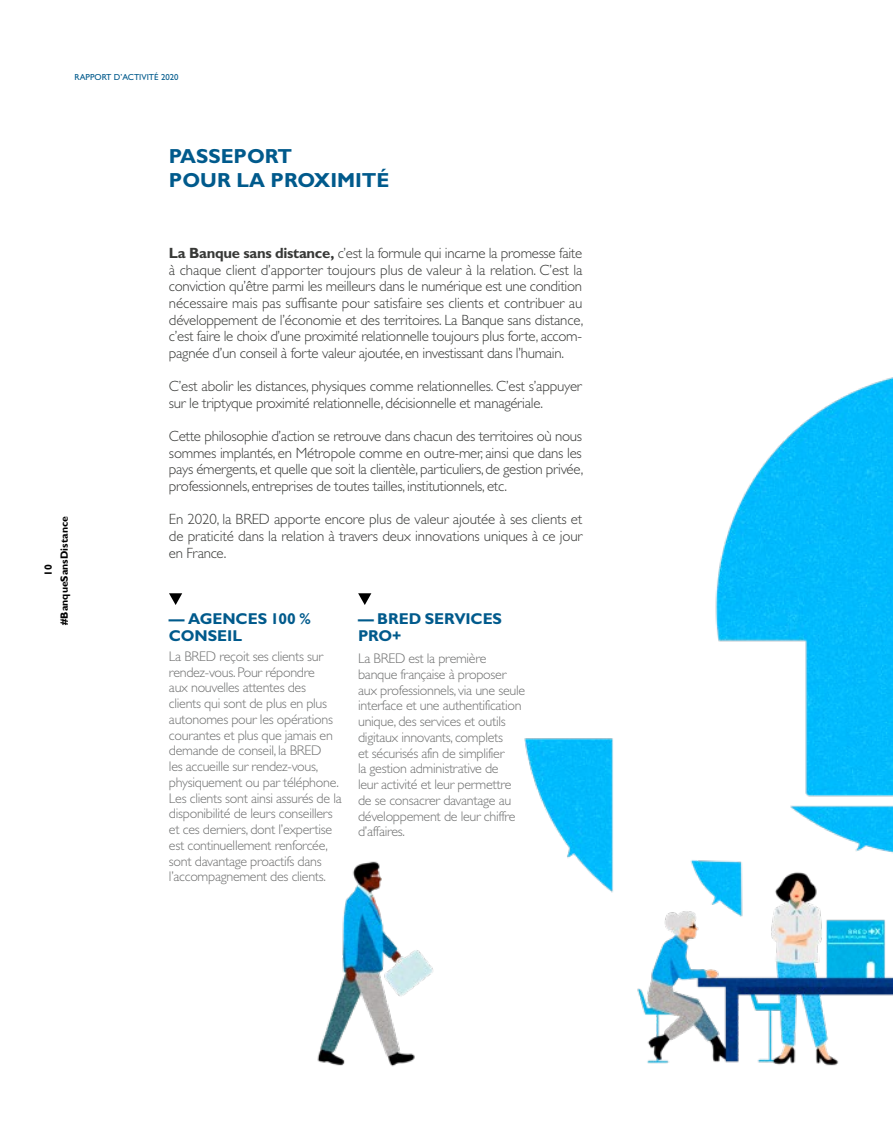
<style>
.page{position:relative;width:893px;height:1141px;background:#fff}
.page>*{position:absolute;margin:0;border:0;box-sizing:border-box;transform-origin:0 0}
.t1{font:700 20.47px/24.5px "Gill Sans Std";color:#005a8c}
.t2{font:700 15.75px/17.5px "Gill Sans Std";letter-spacing:-.005em;color:#005a8c}
.t3{font:300 14.88px/16.6px "Gill Sans Std";letter-spacing:-.02em;color:#383937;text-align:justify}
.t4{font:300 14px/15.8px "Gill Sans Std";letter-spacing:-.02em;color:#6f7070}
.t5{font:700 10.5px "Gill Sans Std";color:#000}
.t6{font:8.75px "Gill Sans Std";color:#005a8c}
.s1{font-weight:700}
</style>
<div class="page">
<img style="left:182px;top:377px;width:711px;height:690px">
<svg style="left:169px;top:593px;width:13px;height:12px"></svg>
<svg style="left:358px;top:593px;width:13px;height:12px"></svg>
<p class="t6" style="left:74px;top:72px;width:106px">RAPPORT D’ACTIVITÉ 2020</p>
<p class="t5" style="left:42px;top:576px;width:13px;rotate:-90deg">10</p>
<p class="t5" style="left:58px;top:625px;width:110px;rotate:-90deg">#BanqueSansDistance</p>
<h1 class="t1" style="left:169px;top:144px;width:222px">PASSEPORT<br>POUR LA PROXIMITÉ</h1>
<p class="t3" style="left:169px;top:245px;width:416px"><span class="s1">La Banque sans distance,</span> c’est la formule qui incarne la promesse faite à chaque client d’apporter toujours plus de valeur à la relation. C’est la conviction qu’être parmi les meilleurs dans le numérique est une condition nécessaire mais pas suffisante pour satisfaire ses clients et contribuer au développement de l’économie et des territoires. La Banque sans distance, c’est faire le choix d’une proximité relationnelle toujours plus forte, accom&shy;pagnée d’un conseil à forte valeur ajoutée, en investissant dans l’humain.</p>
<p class="t3" style="left:169px;top:378px;width:414px">C’est abolir les distances, physiques comme relationnelles. C’est s’appuyer sur le triptyque proximité relationnelle, décisionnelle et managériale.</p>
<p class="t3" style="left:169px;top:428px;width:416px">Cette philosophie d’action se retrouve dans chacun des territoires où nous sommes implantés, en Métropole comme en outre-mer, ainsi que dans les pays émergents, et quelle que soit la clientèle, particuliers, de gestion privée, professionnels, entreprises de toutes tailles, institutionnels, etc.</p>
<p class="t3" style="left:169px;top:511px;width:415px">En 2020, la BRED apporte encore plus de valeur ajoutée à ses clients et de praticité dans la relation à travers deux innovations uniques à ce jour en France.</p>
<p class="t2" style="left:169px;top:610px;width:143px">— AGENCES 100 %<br>CONSEIL</p>
<p class="t4" style="left:169px;top:648px;width:174px">La BRED reçoit ses clients sur rendez-vous. Pour répondre<br>aux nouvelles attentes des clients qui sont de plus en plus autonomes pour les opérations courantes et plus que jamais en demande de conseil, la BRED<br>les accueille sur rendez-vous, physiquement ou par téléphone.<br>Les clients sont ainsi assurés de la disponibilité de leurs conseillers et ces derniers, dont l’expertise est continuellement renforcée, sont davantage proactifs dans l’accompagnement des clients.</p>
<p class="t2" style="left:358px;top:610px;width:146px">— BRED SERVICES<br>PRO+</p>
<p class="t4" style="left:358px;top:651px;width:168px">La BRED est la première banque française à proposer aux professionnels, via une seule interface et une authentification unique, des services et outils digitaux innovants, complets<br>et sécurisés afin de simplifier<br>la gestion administrative de<br>leur activité et leur permettre de se consacrer davantage au développement de leur chiffre d’affaires.</p>
</div>
